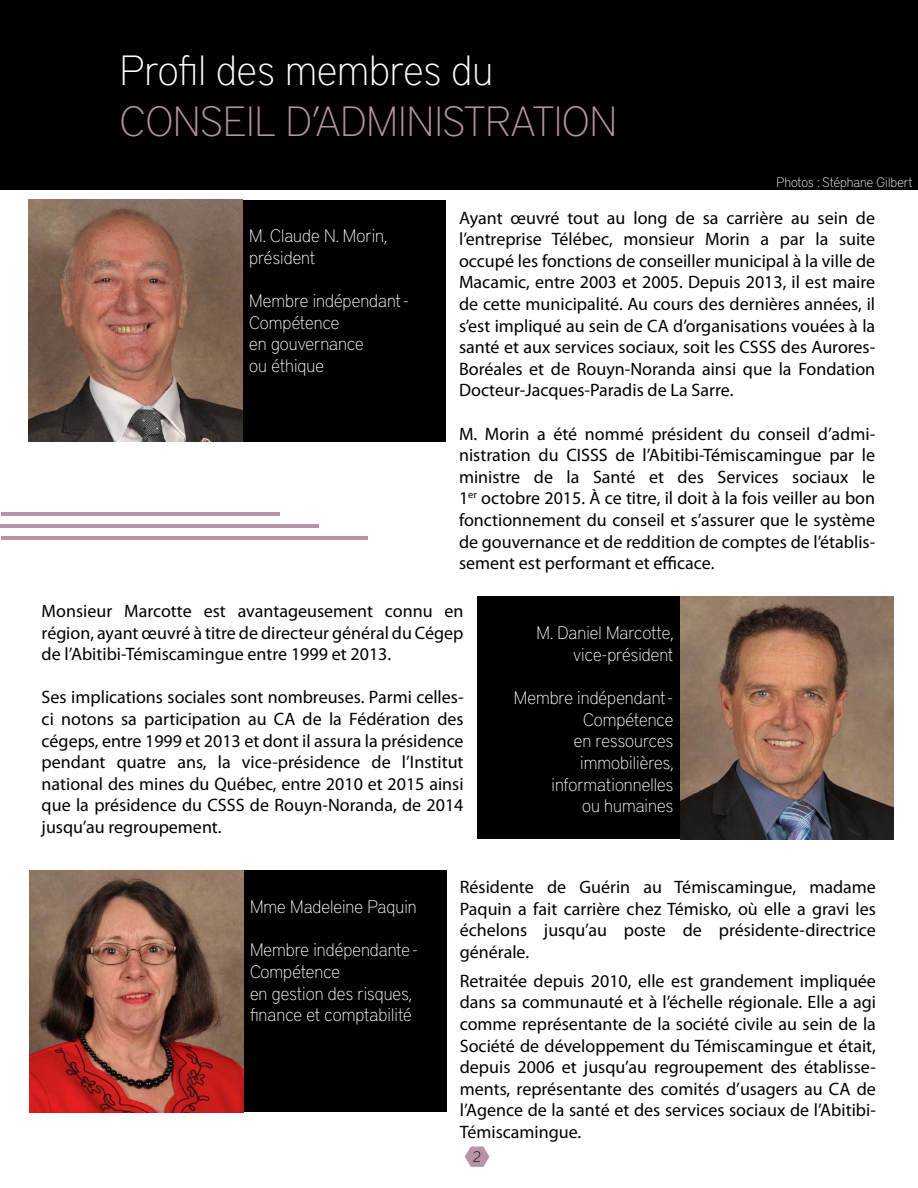
<style>
.page{position:relative;width:918px;height:1188px;background:#fff}
.page>*{position:absolute;margin:0;border:0;box-sizing:border-box;transform-origin:0 0}
.t1{font:100 42px "District Pro";color:#b892a6}
.t2{font:100 42px "District Pro";color:#fff}
.t3{font:18px/21.6px "Myriad Pro";color:#000;text-align:justify}
.t4{font:100 18px/21.6px "District Pro";color:#fff}
.t5{font:100 15px "District Pro";color:#000}
.t6{font:100 13.5px "District Pro";color:#fff}
</style>
<div class="page">
<svg style="left:465px;top:1146px;width:25px;height:21px"></svg>
<div style="left:243px;top:200px;width:203px;height:241px;background:#000"></div>
<hr style="left:1px;top:512px;width:279px;height:4px;background:#b892a6">
<hr style="left:1px;top:524px;width:318px;height:4px;background:#b892a6">
<hr style="left:1px;top:536px;width:367px;height:4px;background:#b892a6">
<div style="left:477px;top:597px;width:203px;height:242px;background:#000"></div>
<div style="left:0;top:0;width:918px;height:189px;background:#000"></div>
<div style="left:243px;top:870px;width:203px;height:242px;background:#000"></div>
<img style="left:28px;top:200px;width:215px;height:241px">
<img style="left:680px;top:597px;width:214px;height:242px">
<img style="left:29px;top:870px;width:214px;height:242px">
<h1 class="t2" style="left:120px;top:41px;width:375px">Profil des membres du</h1>
<h1 class="t1" style="left:120px;top:91px;width:499px">CONSEIL D’ADMINISTRATION</h1>
<p class="t6" style="left:777px;top:173px;width:138px">Photos : Stéphane Gilbert</p>
<p class="t4" style="left:249px;top:224px;width:140px">M. Claude N. Morin, président</p>
<p class="t4" style="left:249px;top:289px;width:161px">Membre indépendant -<br>Compétence<br>en gouvernance<br>ou éthique</p>
<p class="t3" style="left:459px;top:206px;width:418px">Ayant œuvré tout au long de sa carrière au sein de l’entreprise Télébec, monsieur Morin a par la suite occupé les fonctions de conseiller municipal à la ville de Macamic, entre 2003 et 2005. Depuis 2013, il est maire de cette municipalité. Au cours des dernières années, il s’est impliqué au sein de CA d’organisations vouées à la santé et aux services sociaux, soit les CSSS des Aurores-Boréales et de Rouyn-Noranda ainsi que la Fondation Docteur-Jacques-Paradis de La Sarre.</p>
<p class="t3" style="left:459px;top:422px;width:418px">M. Morin a été nommé président du conseil d’admi&shy;nistration du CISSS de l’Abitibi-Témiscamingue par le ministre de la Santé et des Services sociaux le 1<sup>er</sup> octobre 2015. À ce titre, il doit à la fois veiller au bon fonctionnement du conseil et s’assurer que le système de gouvernance et de reddition de comptes de l’établis&shy;sement est performant et efficace.</p>
<p class="t3" style="left:42px;top:600px;width:423px">Monsieur Marcotte est avantageusement connu en région, ayant œuvré à titre de directeur général du Cégep de l’Abitibi-Témiscamingue entre 1999 et 2013.</p>
<p class="t3" style="left:42px;top:686px;width:424px">Ses implications sociales sont nombreuses. Parmi celles&shy;ci notons sa participation au CA de la Fédération des cégeps, entre 1999 et 2013 et dont il assura la présidence pendant quatre ans, la vice-présidence de l’Institut national des mines du Québec, entre 2010 et 2015 ainsi que la présidence du CSSS de Rouyn-Noranda, de 2014 jusqu’au regroupement.</p>
<p class="t4" style="left:537px;top:621px;width:139px;text-align:right">M. Daniel Marcotte, vice-président</p>
<p class="t4" style="left:514px;top:686px;width:161px;text-align:right">Membre indépendant -<br>Compétence<br>en ressources immobilières, informationnelles<br>ou humaines</p>
<p class="t4" style="left:250px;top:895px;width:168px">Mme Madeleine Paquin</p>
<p class="t4" style="left:250px;top:938px;width:169px">Membre indépendante -<br>Compétence<br>en gestion des risques, finance et comptabilité</p>
<p class="t3" style="left:460px;top:876px;width:418px">Résidente de Guérin au Témiscamingue, madame Paquin a fait carrière chez Témisko, où elle a gravi les échelons jusqu’au poste de présidente-directrice générale.</p>
<p class="t3" style="left:460px;top:970px;width:418px">Retraitée depuis 2010, elle est grandement impliquée dans sa communauté et à l’échelle régionale. Elle a agi comme représentante de la société civile au sein de la Société de développement du Témiscamingue et était, depuis 2006 et jusqu’au regroupement des établisse&shy;ments, représentante des comités d’usagers au CA de l’Agence de la santé et des services sociaux de l’Abitibi-Témiscamingue.</p>
<p class="t5" style="left:472px;top:1146px;width:10px">2</p>
</div>
